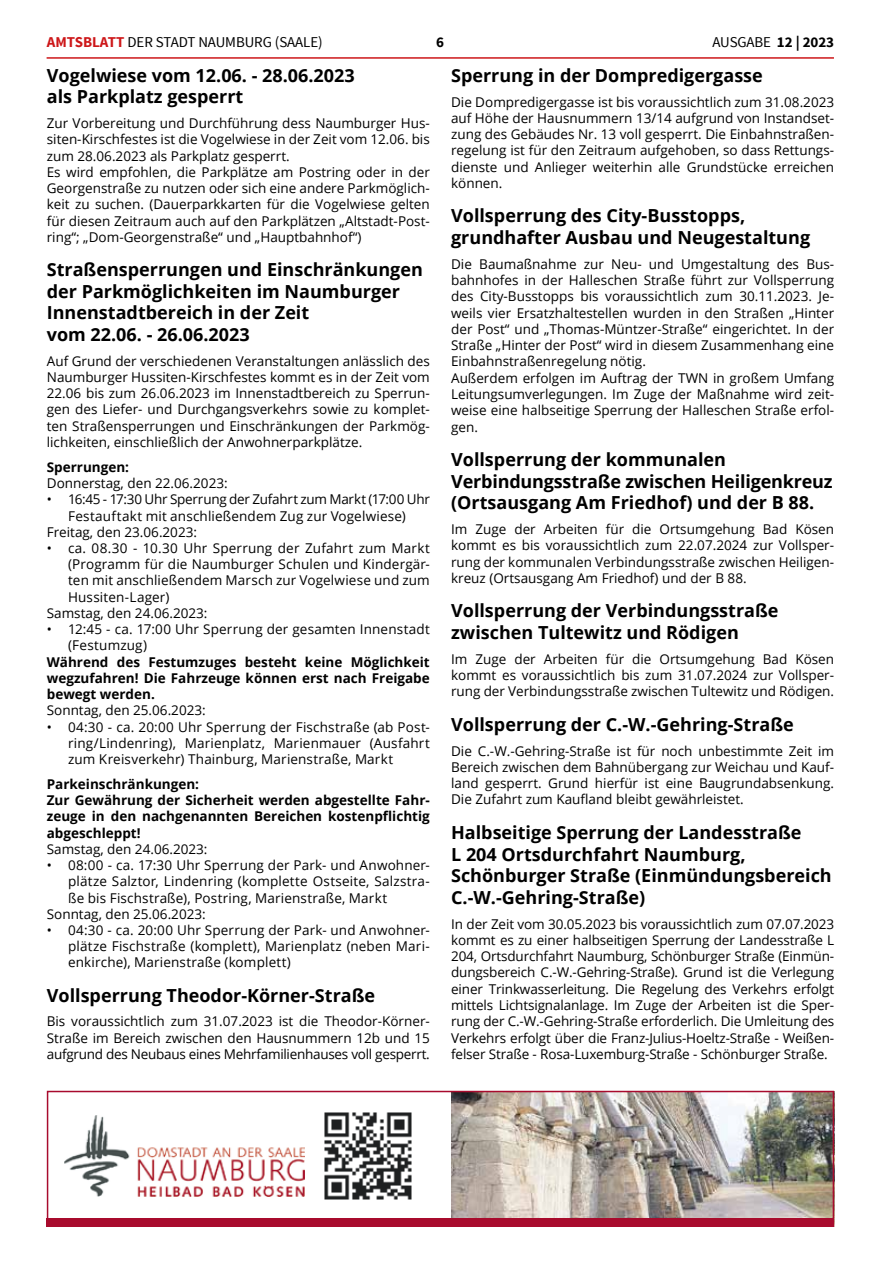
<style>
.page{position:relative;width:881px;height:1263px;background:#fff}
.page>*{position:absolute;margin:0;border:0;box-sizing:border-box;transform-origin:0 0}
.t1{font:700 18px/21.6px "Open Sans";color:#000}
.t2{font:15px "Source Sans Pro";letter-spacing:-.005em;color:#000}
.t3{font:700 15px "Source Sans Pro";color:#000}
.t4{font:13.5px/16.2px "Open Sans";color:#000;text-align:justify}
.t5{font:700 13.5px/16.2px "Open Sans";color:#000;text-align:justify}
.t6{font:13.5px "Open Sans";letter-spacing:-.02em;color:#000}
.s1{font-weight:700;color:#cd1719}
.s2{font-weight:700}
</style>
<div class="page">
<hr style="left:47px;top:57px;width:786px;height:2px;background:#cd1719">
<img style="left:47px;top:1091px;width:786px;height:127px">
<img style="left:321px;top:1110px;width:93px;height:93px">
<img style="left:65px;top:1116px;width:239px;height:81px">
<div style="left:47px;top:1218px;width:786px;height:9px;background:#a80b2d"></div>
<p class="t2" style="left:47px;top:32px;width:277px"><span class="s1">AMTSBLATT</span> DER STADT NAUMBURG (SAALE)</p>
<p class="t3" style="left:436px;top:32px;width:9px">6</p>
<p class="t2" style="left:712px;top:32px;width:123px">AUSGABE <span class="s2">12 | 2023</span></p>
<h1 class="t1" style="left:47px;top:64px;width:309px">Vogelwiese vom 12.06. - 28.06.2023 als Parkplatz gesperrt</h1>
<p class="t4" style="left:47px;top:115px;width:384px;text-align:left">Zur Vorbereitung und Durchführung dess Naumburger Hus&shy;siten-Kirschfestes ist die Vogelwiese in der Zeit vom 12.06. bis zum 28.06.2023 als Parkplatz gesperrt.<br>Es wird empfohlen, die Parkplätze am Postring oder in der Georgenstraße zu nutzen oder sich eine andere Parkmöglich&shy;keit zu suchen. (Dauerparkkarten für die Vogelwiese gelten für diesen Zeitraum auch auf den Parkplätzen „Altstadt-Post&shy;ring“; „Dom-Georgenstraße“ und „Hauptbahnhof“)</p>
<h1 class="t1" style="left:47px;top:258px;width:377px">Straßensperrungen und Einschränkungen der Parkmöglichkeiten im Naumburger Innenstadtbereich in der Zeit<br>vom 22.06. - 26.06.2023</h1>
<p class="t4" style="left:47px;top:352px;width:384px">Auf Grund der verschiedenen Veranstaltungen anlässlich des Naumburger Hussiten-Kirschfestes kommt es in der Zeit vom 22.06 bis zum 26.06.2023 im Innenstadtbereich zu Sperrun&shy;gen des Liefer- und Durchgangsverkehrs sowie zu komplet&shy;ten Straßensperrungen und Einschränkungen der Parkmög&shy;lichkeiten, einschließlich der Anwohnerparkplätze.</p>
<p class="t5" style="left:47px;top:458px;width:84px">Sperrungen:</p>
<p class="t4" style="left:47px;top:475px;width:182px">Donnerstag, den 22.06.2023:</p>
<p class="t6" style="left:47px;top:490px;width:384px">• 16:45 - 17:30 Uhr Sperrung der Zufahrt zum Markt (17:00 Uhr</p>
<p class="t4" style="left:68px;top:507px;width:339px">Festauftakt mit anschließendem Zug zur Vogelwiese)</p>
<p class="t4" style="left:47px;top:523px;width:152px">Freitag, den 23.06.2023:</p>
<p class="t4" style="left:47px;top:540px;width:384px">• ca. 08.30 - 10.30 Uhr Sperrung der Zufahrt zum Markt</p>
<p class="t4" style="left:68px;top:556px;width:363px">(Programm für die Naumburger Schulen und Kindergär-</p>
<p class="t4" style="left:68px;top:572px;width:363px">ten mit anschließendem Marsch zur Vogelwiese und zum</p>
<p class="t4" style="left:68px;top:588px;width:103px">Hussiten-Lager)</p>
<p class="t4" style="left:47px;top:604px;width:162px">Samstag, den 24.06.2023:</p>
<p class="t4" style="left:68px;top:621px;width:363px;text-indent:-21px">• 12:45 - ca. 17:00 Uhr Sperrung der gesamten Innenstadt (Festumzug)</p>
<p class="t5" style="left:47px;top:653px;width:384px">Während des Festumzuges besteht keine Möglichkeit wegzufahren! Die Fahrzeuge können erst nach Freigabe bewegt werden.</p>
<p class="t4" style="left:47px;top:702px;width:160px">Sonntag, den 25.06.2023:</p>
<p class="t4" style="left:68px;top:718px;width:363px;text-indent:-21px">• 04:30 - ca. 20:00 Uhr Sperrung der Fischstraße (ab Post&shy;ring/Lindenring), Marienplatz, Marienmauer (Ausfahrt zum Kreisverkehr) Thainburg, Marienstraße, Markt</p>
<p class="t5" style="left:47px;top:775px;width:384px;text-align:left">Parkeinschränkungen:<br>Zur Gewährung der Sicherheit werden abgestellte Fahr&shy;zeuge in den nachgenannten Bereichen kostenpflichtig abgeschleppt!</p>
<p class="t4" style="left:47px;top:840px;width:162px">Samstag, den 24.06.2023:</p>
<p class="t4" style="left:47px;top:857px;width:384px">• 08:00 - ca. 17:30 Uhr Sperrung der Park- und Anwohner-</p>
<p class="t4" style="left:68px;top:873px;width:363px">plätze Salztor, Lindenring (komplette Ostseite, Salzstra-</p>
<p class="t4" style="left:68px;top:889px;width:320px">ße bis Fischstraße), Postring, Marienstraße, Markt</p>
<p class="t4" style="left:47px;top:905px;width:160px">Sonntag, den 25.06.2023:</p>
<p class="t4" style="left:68px;top:922px;width:363px;text-indent:-21px">• 04:30 - ca. 20:00 Uhr Sperrung der Park- und Anwohner&shy;plätze Fischstraße (komplett), Marienplatz (neben Mari&shy;enkirche), Marienstraße (komplett)</p>
<h1 class="t1" style="left:47px;top:984px;width:330px">Vollsperrung Theodor-Körner-Straße</h1>
<p class="t4" style="left:47px;top:1013px;width:384px">Bis voraussichtlich zum 31.07.2023 ist die Theodor-Körner-Straße im Bereich zwischen den Hausnummern 12b und 15 aufgrund des Neubaus eines Mehrfamilienhauses voll gesperrt.</p>
<h1 class="t1" style="left:451px;top:64px;width:313px">Sperrung in der Dompredigergasse</h1>
<p class="t4" style="left:451px;top:93px;width:384px">Die Dompredigergasse ist bis voraussichtlich zum 31.08.2023 auf Höhe der Hausnummern 13/14 aufgrund von Instandset&shy;zung des Gebäudes Nr. 13 voll gesperrt. Die Einbahnstraßen&shy;regelung ist für den Zeitraum aufgehoben, so dass Rettungs&shy;dienste und Anlieger weiterhin alle Grundstücke erreichen können.</p>
<h1 class="t1" style="left:451px;top:205px;width:360px">Vollsperrung des City-Busstopps, grundhafter Ausbau und Neugestaltung</h1>
<p class="t4" style="left:451px;top:255px;width:384px;text-align:left">Die Baumaßnahme zur Neu- und Umgestaltung des Bus&shy;bahnhofes in der Halleschen Straße führt zur Vollsperrung des City-Busstopps bis voraussichtlich zum 30.11.2023. Je&shy;weils vier Ersatzhaltestellen wurden in den Straßen „Hinter der Post“ und „Thomas-Müntzer-Straße“ eingerichtet. In der Straße „Hinter der Post“ wird in diesem Zusammenhang eine Einbahnstraßenregelung nötig.<br>Außerdem erfolgen im Auftrag der TWN in großem Umfang Leitungsumverlegungen. Im Zuge der Maßnahme wird zeit&shy;weise eine halbseitige Sperrung der Halleschen Straße erfol&shy;gen.</p>
<h1 class="t1" style="left:451px;top:448px;width:383px">Vollsperrung der kommunalen<br>Verbindungsstraße zwischen Heiligenkreuz (Ortsausgang Am Friedhof) und der B 88.</h1>
<p class="t4" style="left:451px;top:521px;width:384px">Im Zuge der Arbeiten für die Ortsumgehung Bad Kösen kommt es bis voraussichtlich zum 22.07.2024 zur Vollsper&shy;rung der kommunalen Verbindungsstraße zwischen Heiligen&shy;kreuz (Ortsausgang Am Friedhof) und der B 88.</p>
<h1 class="t1" style="left:451px;top:600px;width:329px">Vollsperrung der Verbindungsstraße zwischen Tultewitz und Rödigen</h1>
<p class="t4" style="left:451px;top:650px;width:384px">Im Zuge der Arbeiten für die Ortsumgehung Bad Kösen kommt es voraussichtlich bis zum 31.07.2024 zur Vollsper&shy;rung der Verbindungsstraße zwischen Tultewitz und Rödigen.</p>
<h1 class="t1" style="left:451px;top:713px;width:344px">Vollsperrung der C.-W.-Gehring-Straße</h1>
<p class="t4" style="left:451px;top:742px;width:384px">Die C.-W.-Gehring-Straße ist für noch unbestimmte Zeit im Bereich zwischen dem Bahnübergang zur Weichau und Kauf&shy;land gesperrt. Grund hierfür ist eine Baugrundabsenkung.<br>Die Zufahrt zum Kaufland bleibt gewährleistet.</p>
<h1 class="t1" style="left:451px;top:821px;width:382px">Halbseitige Sperrung der Landesstraße<br>L 204 Ortsdurchfahrt Naumburg, Schönburger Straße (Einmündungsbereich C.-W.-Gehring-Straße)</h1>
<p class="t4" style="left:451px;top:915px;width:384px">In der Zeit vom 30.05.2023 bis voraussichtlich zum 07.07.2023 kommt es zu einer halbseitigen Sperrung der Landesstraße L 204, Ortsdurchfahrt Naumburg, Schönburger Straße (Einmün&shy;dungsbereich C.-W.-Gehring-Straße). Grund ist die Verlegung einer Trinkwasserleitung. Die Regelung des Verkehrs erfolgt mittels Lichtsignalanlage. Im Zuge der Arbeiten ist die Sper&shy;rung der C.-W.-Gehring-Straße erforderlich. Die Umleitung des Verkehrs erfolgt über die Franz-Julius-Hoeltz-Straße - Weißen&shy;felser Straße - Rosa-Luxemburg-Straße - Schönburger Straße.</p>
</div>
